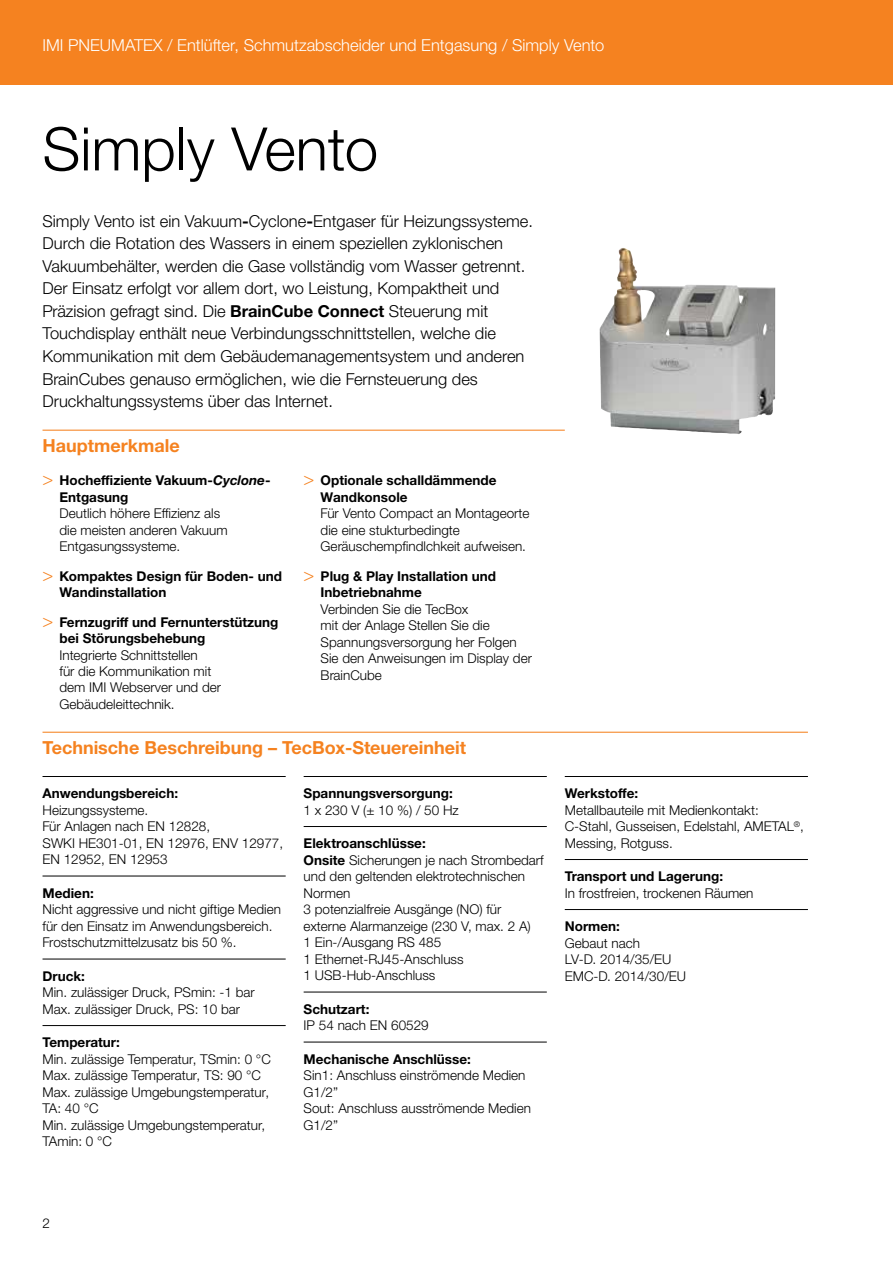
<style>
.page{position:relative;width:893px;height:1263px;background:#fff}
.page>*{position:absolute;margin:0;border:0;box-sizing:border-box;transform-origin:0 0}
.t1{font:300 60px "Helvetica Neue LTW1 G";color:#000}
.t2{font:700 18px "Helvetica Neue LTW1 G";color:#f58220}
.t3{font:300 16.5px/22.5px "Helvetica Neue LTW1 G";color:#000}
.t4{font:300 16.5px "Helvetica Neue LTW1 G";color:#fff}
.t5{font:300 13.5px/16.5px "Helvetica Neue LTW1 G";color:#000}
.t6{font:700 13.5px/16.5px "Helvetica Neue LTW1 G";color:#000}
.s1{font-weight:700}
.s2{font-family:"Helvetica Neue LT Std";font-weight:300;font-size:18px;color:#f58220}
.s3{font-style:italic}
</style>
<div class="page">
<div style="left:0;top:0;width:893px;height:85px;background:#f58220"></div>
<hr style="left:43px;top:430px;width:522px;height:1px;background:#f58220">
<hr style="left:43px;top:732px;width:765px;height:1px;background:#f58220">
<hr style="left:43px;top:776px;width:243px;height:1px;background:#000">
<hr style="left:43px;top:876px;width:243px;height:1px;background:#000">
<hr style="left:43px;top:959px;width:243px;height:1px;background:#000">
<hr style="left:43px;top:1025px;width:243px;height:1px;background:#000">
<hr style="left:304px;top:776px;width:243px;height:1px;background:#000">
<hr style="left:304px;top:826px;width:243px;height:1px;background:#000">
<hr style="left:304px;top:992px;width:243px;height:1px;background:#000">
<hr style="left:304px;top:1042px;width:243px;height:1px;background:#000">
<hr style="left:565px;top:776px;width:243px;height:1px;background:#000">
<hr style="left:565px;top:859px;width:243px;height:1px;background:#000">
<hr style="left:565px;top:909px;width:243px;height:1px;background:#000">
<img style="left:599px;top:248px;width:177px;height:186px">
<p class="t4" style="left:43px;top:35px;width:563px">IMI PNEUMATEX / Entlüfter, Schmutzabscheider und Entgasung / Simply Vento</p>
<h1 class="t1" style="left:43px;top:112px;width:337px">Simply Vento</h1>
<p class="t3" style="left:43px;top:210px;width:492px">Simply Vento ist ein Vakuum<span class="s1">-</span>Cyclone<span class="s1">-</span>Entgaser für Heizungssysteme.<br>Durch die Rotation des Wassers in einem speziellen zyklonischen Vakuumbehälter, werden die Gase vollständig vom Wasser getrennt.<br>Der Einsatz erfolgt vor allem dort, wo Leistung, Kompaktheit und Präzision gefragt sind. Die <span class="s1">BrainCube Connect</span> Steuerung mit Touchdisplay enthält neue Verbindungsschnittstellen, welche die Kommunikation mit dem Gebäudemanagementsystem und anderen BrainCubes genauso ermöglichen, wie die Fernsteuerung des Druckhaltungssystems über das Internet.</p>
<h2 class="t2" style="left:43px;top:434px;width:139px">Hauptmerkmale</h2>
<p class="t6" style="left:60px;top:472px;width:213px;text-indent:-17px"><span class="s2">&gt;</span> Hocheffiziente Vakuum-<span class="s3">Cyclone</span>-<br>Entgasung</p>
<p class="t5" style="left:60px;top:505px;width:170px">Deutlich höhere Effizienz als die meisten anderen Vakuum<br>Entgasungssysteme.</p>
<p class="t6" style="left:60px;top:568px;width:224px;text-indent:-17px"><span class="s2">&gt;</span> Kompaktes Design für Boden- und<br>Wandinstallation</p>
<p class="t6" style="left:60px;top:613px;width:220px;text-indent:-17px"><span class="s2">&gt;</span> Fernzugriff und Fernunterstützung bei Störungsbehebung</p>
<p class="t5" style="left:60px;top:646px;width:163px">Integrierte Schnittstellen<br>für die Kommunikation mit dem IMI Webserver und der<br>Gebäudeleittechnik.</p>
<p class="t6" style="left:321px;top:472px;width:177px;text-indent:-17px"><span class="s2">&gt;</span> Optionale schalldämmende<br>Wandkonsole</p>
<p class="t5" style="left:321px;top:505px;width:210px">Für Vento Compact an Montageorte die eine stukturbedingte<br>Geräuschempfindlchkeit aufweisen.</p>
<p class="t6" style="left:321px;top:568px;width:177px;text-indent:-17px"><span class="s2">&gt;</span> Plug &amp; Play Installation und<br>Inbetriebnahme</p>
<p class="t5" style="left:321px;top:601px;width:213px">Verbinden Sie die TecBox<br>mit der Anlage Stellen Sie die<br>Spannungsversorgung her Folgen<br>Sie den Anweisungen im Display der<br>BrainCube</p>
<h2 class="t2" style="left:43px;top:736px;width:425px">Technische Beschreibung – TecBox-Steuereinheit</h2>
<p class="t6" style="left:43px;top:785px;width:137px">Anwendungsbereich:</p>
<p class="t5" style="left:43px;top:801px;width:242px">Heizungssysteme.<br>Für Anlagen nach EN 12828,<br>SWKI HE301-01, EN 12976, ENV 12977,<br>EN 12952, EN 12953</p>
<p class="t6" style="left:43px;top:884px;width:53px">Medien:</p>
<p class="t5" style="left:43px;top:901px;width:240px">Nicht aggressive und nicht giftige Medien für den Einsatz im Anwendungsbereich.<br>Frostschutzmittelzusatz bis 50 %.</p>
<p class="t6" style="left:43px;top:967px;width:44px">Druck:</p>
<p class="t5" style="left:43px;top:984px;width:214px">Min. zulässiger Druck, PSmin: -1 bar<br>Max. zulässiger Druck, PS: 10 bar</p>
<p class="t6" style="left:43px;top:1034px;width:79px">Temperatur:</p>
<p class="t5" style="left:43px;top:1050px;width:230px">Min. zulässige Temperatur, TSmin: 0 °C<br>Max. zulässige Temperatur, TS: 90 °C<br>Max. zulässige Umgebungstemperatur,<br>TA: 40 °C<br>Min. zulässige Umgebungstemperatur,<br>TAmin: 0 °C</p>
<p class="t6" style="left:304px;top:785px;width:151px">Spannungsversorgung:</p>
<p class="t5" style="left:304px;top:801px;width:157px">1 x 230 V (± 10 %) / 50 Hz</p>
<p class="t5" style="left:304px;top:835px;width:242px"><span class="s1">Elektroanschlüsse:<br>Onsite</span> Sicherungen je nach Strombedarf und den geltenden elektrotechnischen<br>Normen<br>3 potenzialfreie Ausgänge (NO) für externe Alarmanzeige (230 V, max. 2 A)<br>1 Ein-/Ausgang RS 485<br>1 Ethernet-RJ45-Anschluss<br>1 USB-Hub-Anschluss</p>
<p class="t6" style="left:304px;top:1000px;width:67px">Schutzart:</p>
<p class="t5" style="left:304px;top:1017px;width:127px">IP 54 nach EN 60529</p>
<p class="t6" style="left:304px;top:1050px;width:169px">Mechanische Anschlüsse:</p>
<p class="t5" style="left:304px;top:1067px;width:229px">Sin1: Anschluss einströmende Medien<br>G1/2”<br>Sout: Anschluss ausströmende Medien<br>G1/2”</p>
<p class="t6" style="left:565px;top:785px;width:75px">Werkstoffe:</p>
<p class="t5" style="left:565px;top:801px;width:241px">Metallbauteile mit Medienkontakt:<br>C-Stahl, Gusseisen, Edelstahl, AMETAL<sup>®</sup>,<br>Messing, Rotguss.</p>
<p class="t6" style="left:565px;top:868px;width:160px">Transport und Lagerung:</p>
<p class="t5" style="left:565px;top:884px;width:190px">In frostfreien, trockenen Räumen</p>
<p class="t6" style="left:565px;top:918px;width:57px">Normen:</p>
<p class="t5" style="left:565px;top:934px;width:123px">Gebaut nach<br>LV-D. 2014/35/EU<br>EMC-D. 2014/30/EU</p>
<p class="t5" style="left:43px;top:1215px;width:9px">2</p>
</div>
